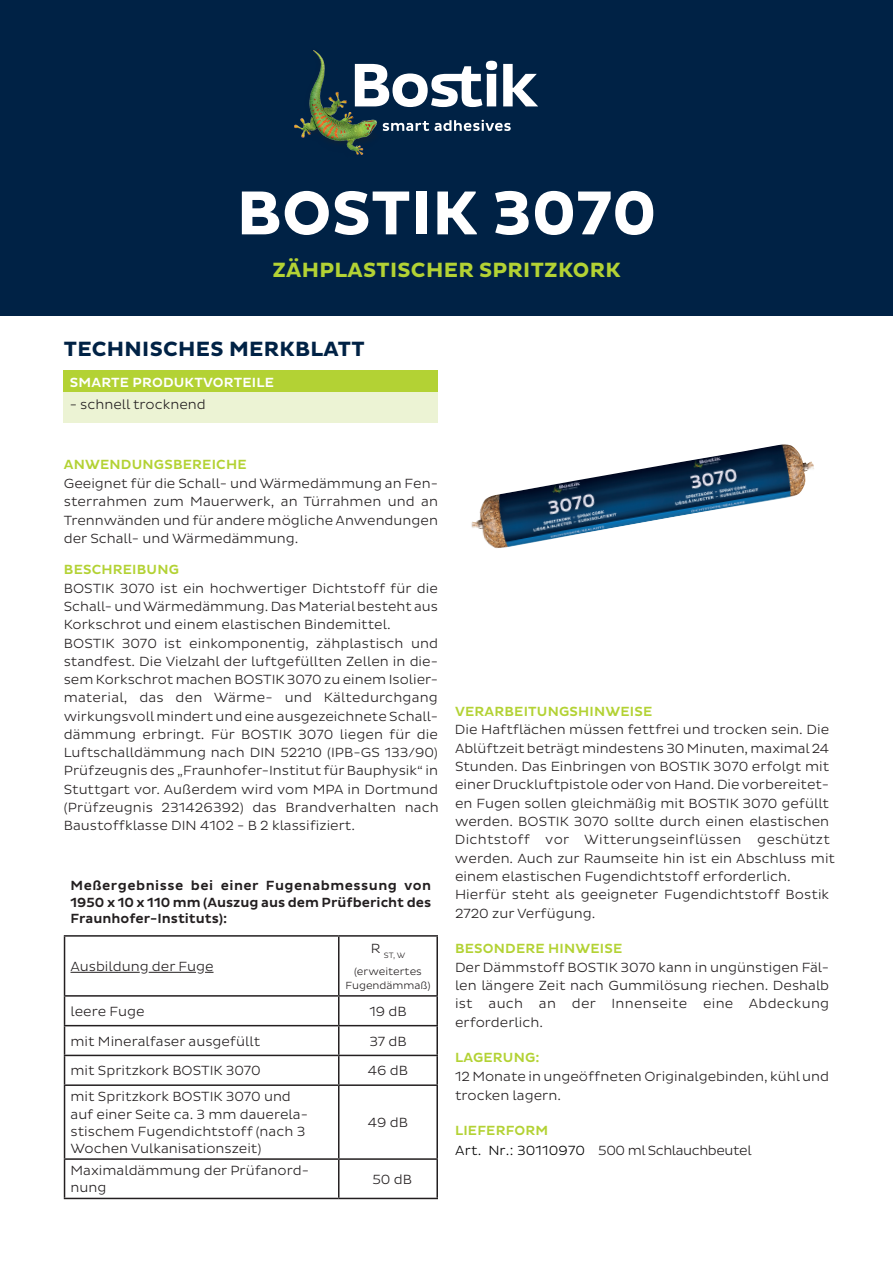
<style>
.page{position:relative;width:893px;height:1263px;background:#fff}
.page>*{position:absolute;margin:0;border:0;box-sizing:border-box;transform-origin:0 0}
.t1{font:700 63px "Bostik";color:#fff}
.t2{font:700 21px "Bostik";letter-spacing:.015em;color:#b3d234}
.t3{font:700 21px "Bostik";letter-spacing:.015em;color:#002245}
.t4{font:300 13.5px/18.3px "Bostik";color:#231f20}
.t5{font:500 13.5px/16.5px "Bostik";color:#231f20;text-align:justify}
.t6{font:500 13.5px "Bostik";letter-spacing:.015em;color:#b3d234}
.t7{font:300 13.5px/20.1px "Bostik";letter-spacing:-.03em;color:#231f20}
.t8{font:500 13.5px "Bostik";letter-spacing:.015em;color:#fff}
.t9{font:300 10.5px/13.5px "Bostik";color:#231f20;text-align:center}
.t10{font:300 7.8px "Bostik";color:#231f20}
.s1{font-weight:500;color:#b3d234}
.s2{color:#000}
</style>
<div class="page">
<div style="left:0;top:0;width:893px;height:316px;background:#002245"></div>
<img style="left:295px;top:51px;width:82px;height:103px">
<svg style="left:383px;top:121px;width:46px;height:10px"></svg>
<svg style="left:435px;top:120px;width:76px;height:11px"></svg>
<svg style="left:355px;top:61px;width:183px;height:46px"></svg>
<img style="left:471px;top:444px;width:343px;height:104px">
<div style="left:64px;top:370px;width:374px;height:23px;background:#b3d234"></div>
<div style="left:64px;top:393px;width:374px;height:30px;background:#ecf3d4"></div>
<hr style="left:64px;top:935px;width:275px;height:2px;background:#231f20">
<hr style="left:64px;top:937px;width:1px;height:58px;background:#231f20">
<hr style="left:339px;top:935px;width:99px;height:2px;background:#231f20">
<hr style="left:338px;top:937px;width:1px;height:58px;background:#231f20">
<hr style="left:436px;top:937px;width:2px;height:58px;background:#231f20">
<hr style="left:64px;top:995px;width:275px;height:2px;background:#231f20">
<hr style="left:339px;top:995px;width:99px;height:2px;background:#231f20">
<hr style="left:436px;top:997px;width:2px;height:28px;background:#231f20">
<hr style="left:64px;top:1025px;width:275px;height:1px;background:#231f20">
<hr style="left:339px;top:1025px;width:99px;height:1px;background:#231f20">
<hr style="left:436px;top:1026px;width:2px;height:29px;background:#231f20">
<hr style="left:64px;top:1055px;width:275px;height:1px;background:#231f20">
<svg style="left:64px;top:997px;width:1px;height:87px"></svg>
<hr style="left:339px;top:1055px;width:99px;height:1px;background:#231f20">
<svg style="left:338px;top:997px;width:1px;height:87px"></svg>
<hr style="left:436px;top:1056px;width:2px;height:28px;background:#231f20">
<hr style="left:64px;top:1084px;width:275px;height:2px;background:#231f20">
<hr style="left:64px;top:1086px;width:1px;height:72px;background:#231f20">
<hr style="left:339px;top:1084px;width:99px;height:2px;background:#231f20">
<hr style="left:338px;top:1086px;width:1px;height:72px;background:#231f20">
<hr style="left:436px;top:1086px;width:2px;height:72px;background:#231f20">
<hr style="left:64px;top:1158px;width:275px;height:2px;background:#231f20">
<hr style="left:64px;top:1160px;width:1px;height:38px;background:#231f20">
<hr style="left:339px;top:1158px;width:99px;height:2px;background:#231f20">
<hr style="left:338px;top:1160px;width:1px;height:38px;background:#231f20">
<hr style="left:436px;top:1160px;width:2px;height:38px;background:#231f20">
<hr style="left:64px;top:1198px;width:275px;height:1px;background:#231f20">
<hr style="left:339px;top:1198px;width:99px;height:1px;background:#231f20">
<hr style="left:71px;top:972px;width:69px;height:1px;background:#231f20">
<hr style="left:149px;top:972px;width:47px;height:1px;background:#231f20">
<h1 class="t1" style="left:236px;top:177px;width:421px">BOSTIK 3070</h1>
<h2 class="t2" style="left:272px;top:257px;width:350px">ZÄHPLASTISCHER SPRITZKORK</h2>
<h2 class="t3" style="left:64px;top:337px;width:302px">TECHNISCHES MERKBLATT</h2>
<p class="t8" style="left:70px;top:374px;width:206px">SMARTE PRODUKTVORTEILE</p>
<p class="t4" style="left:70px;top:395px;width:138px">- schnell trocknend</p>
<p class="t6" style="left:64px;top:457px;width:184px">ANWENDUNGSBEREICHE</p>
<p class="t4" style="left:64px;top:474px;width:376px;text-align:justify">Geeignet für die Schall- und Wärmedämmung an Fen&shy;sterrahmen zum Mauerwerk, an Türrahmen und an Trennwänden und für andere mögliche Anwendungen der Schall- und Wärmedämmung.</p>
<p class="t6" style="left:64px;top:562px;width:117px">BESCHREIBUNG</p>
<p class="t4" style="left:64px;top:579px;width:376px">BOSTIK 3070 ist ein hochwertiger Dichtstoff für die Schall- undWärmedämmung. Das Material besteht aus Korkschrot und einem elastischen Bindemittel.<br>BOSTIK 3070 ist einkomponentig, zähplastisch und standfest. Die Vielzahl der luftgefüllten Zellen in die&shy;sem Korkschrot machen BOSTIK 3070 zu einem Isolier&shy;material, das den Wärme- und Kältedurchgang wirkungsvoll mindert und eine ausgezeichnete Schall&shy;dämmung erbringt. Für BOSTIK 3070 liegen für die Luftschalldämmung nach DIN 52210 (IPB-GS 133/90)<br>Prüfzeugnis des „Fraunhofer-Institut für Bauphysik“ in Stuttgart vor. Außerdem wird vom MPA in Dortmund (Prüfzeugnis 231426392) das Brandverhalten nach Baustoffklasse DIN 4102 - B 2 klassifiziert.</p>
<p class="t5" style="left:71px;top:878px;width:362px">Meßergebnisse bei einer Fugenabmessung von 1950 x 10 x 110 mm (Auszug aus dem Prüfbericht des Fraunhofer-Instituts):</p>
<p class="t4" style="left:71px;top:957px;width:144px">Ausbildung der Fuge</p>
<p class="t10" style="left:371px;top:951px;width:36px"><sup>R</sup> ST, W</p>
<p class="t9" style="left:345px;top:965px;width:87px">(erweitertes<br>Fugendämmaß)</p>
<p class="t4" style="left:71px;top:1002px;width:76px">leere Fuge</p>
<p class="t4" style="left:369px;top:1002px;width:39px">19 dB</p>
<p class="t4" style="left:71px;top:1032px;width:191px">mit Mineralfaser ausgefüllt</p>
<p class="t4" style="left:369px;top:1032px;width:39px">37 dB</p>
<p class="t4" style="left:71px;top:1062px;width:192px">mit Spritzkork BOSTIK 3070</p>
<p class="t4" style="left:368px;top:1062px;width:42px">46 dB</p>
<p class="t4" style="left:71px;top:1088px;width:239px;line-height:17.2px">mit Spritzkork BOSTIK 3070 und auf einer Seite ca. 3 mm dauerela&shy;stischem Fugendichtstoff (nach 3<br>Wochen Vulkanisationszeit)</p>
<p class="t4" style="left:368px;top:1113px;width:42px">49 dB</p>
<p class="t4" style="left:71px;top:1162px;width:240px;line-height:17.2px">Maximaldämmung der Prüfanord&shy;nung</p>
<p class="t4" style="left:372px;top:1170px;width:41px">50 dB</p>
<p class="t6" style="left:455px;top:703px;width:199px">VERARBEITUNGSHINWEISE</p>
<p class="t4" style="left:455px;top:721px;width:382px">Die Haftflächen müssen fettfrei und trocken sein. Die Ablüftzeit beträgt mindestens 30 Minuten, maximal 24<br>Stunden. Das Einbringen von BOSTIK 3070 erfolgt mit einer Druckluftpistole oder von Hand. Die vorbereitet&shy;en Fugen sollen gleichmäßig mit BOSTIK 3070 gefüllt werden. BOSTIK 3070 sollte durch einen elastischen Dichtstoff vor Witterungseinflüssen geschützt werden. Auch zur Raumseite hin ist ein Abschluss mit einem elastischen Fugendichtstoff erforderlich.<br>Hierfür steht als geeigneter Fugendichtstoff Bostik 2720 zur Verfügung.</p>
<p class="t6" style="left:455px;top:940px;width:169px">BESONDERE HINWEISE</p>
<p class="t4" style="left:455px;top:958px;width:376px;text-align:justify">Der Dämmstoff BOSTIK 3070 kann in ungünstigen Fäl&shy;len längere Zeit nach Gummilösung riechen. Deshalb ist auch an der Innenseite eine Abdeckung erforderlich.</p>
<p class="t6" style="left:455px;top:1050px;width:86px">LAGERUNG:</p>
<p class="t4" style="left:455px;top:1067px;width:376px;line-height:18.9px">12 Monate in ungeöffneten Originalgebinden, kühl und trocken lagern.</p>
<p class="t7" style="left:455px;top:1120px;width:298px"><span class="s1">LIEFERFORM<br></span><span class="s2">Art. Nr.: 30110970</span> 500 ml Schlauchbeutel</p>
</div>
